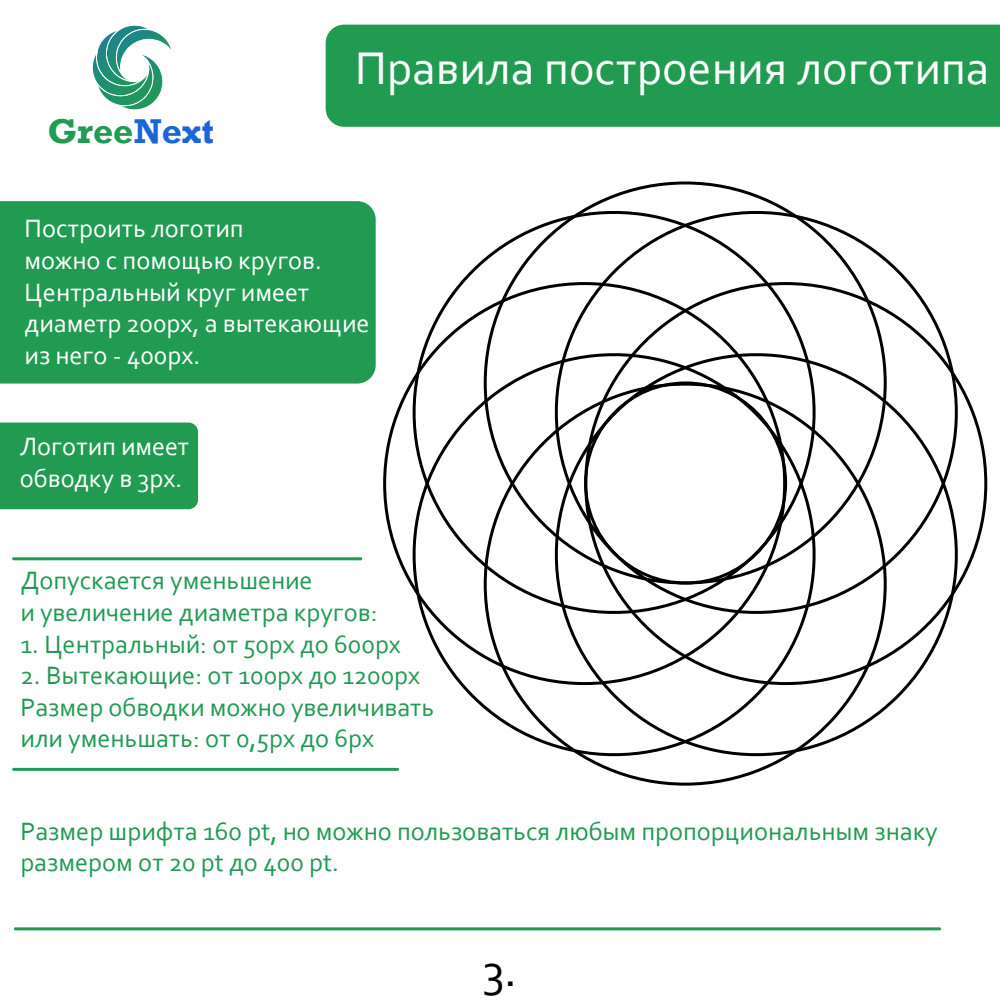
<style>
.page{position:relative;width:1000px;height:1000px;background:#fff}
.page>*{position:absolute;margin:0;border:0;box-sizing:border-box;transform-origin:0 0}
.t1{font:48px "Corbel";color:#fff}
.t2{font:48px "Corbel";color:#000}
.t3{font:700 35.3px "Rockwell";color:#219b52}
.t4{font:26.3px/31.6px "Corbel";color:#219b52}
.t5{font:26.3px/31.6px "Corbel";color:#fff}
.s1{color:#1a66d6}
</style>
<div class="page">
<div style="left:326px;top:25px;width:674px;height:102px;background:#219b52"></div>
<div style="left:0;top:201px;width:376px;height:183px;background:#219b52"></div>
<div style="left:0;top:423px;width:198px;height:86px;background:#219b52"></div>
<svg style="left:92px;top:25px;width:80px;height:85px"></svg>
<svg style="left:390px;top:415px;width:147px;height:353px"></svg>
<svg style="left:838px;top:228px;width:103px;height:103px"></svg>
<svg style="left:395px;top:189px;width:443px;height:447px"></svg>
<svg style="left:537px;top:331px;width:443px;height:447px"></svg>
<svg style="left:12px;top:768px;width:387px;height:3px"></svg>
<svg style="left:12px;top:557px;width:351px;height:3px"></svg>
<svg style="left:13px;top:927px;width:929px;height:3px;background:#3ca767"></svg>
<h2 class="t3" style="left:47px;top:109px;width:168px">Gree<span class="s1">Next</span></h2>
<h1 class="t1" style="left:355px;top:38px;width:636px">Правила построения логотипа</h1>
<p class="t5" style="left:25px;top:212px;width:346px">Построить логотип<br>можно с помощью кругов.<br>Центральный круг имеет диаметр 200px, а вытекающие из него - 400px.</p>
<p class="t5" style="left:20px;top:430px;width:171px">Логотип имеет обводку в 3px.</p>
<p class="t4" style="left:20px;top:564px;width:359px">Допускается уменьшение<br>и увеличение диаметра кругов:</p>
<p class="t4" style="left:20px;top:627px;width:382px">1. Центральный: от 50px до 600px</p>
<p class="t4" style="left:20px;top:659px;width:415px">2. Вытекающие: от 100px до 1200px<br>Размер обводки можно увеличивать или уменьшать: от 0,5px до 6px</p>
<p class="t4" style="left:20px;top:814px;width:919px">Размер шрифта 160 pt, но можно пользоваться любым пропорциональным знаку размером от 20 pt до 400 pt.</p>
<h1 class="t2" style="left:483px;top:940px;width:36px">3.</h1>
</div>
